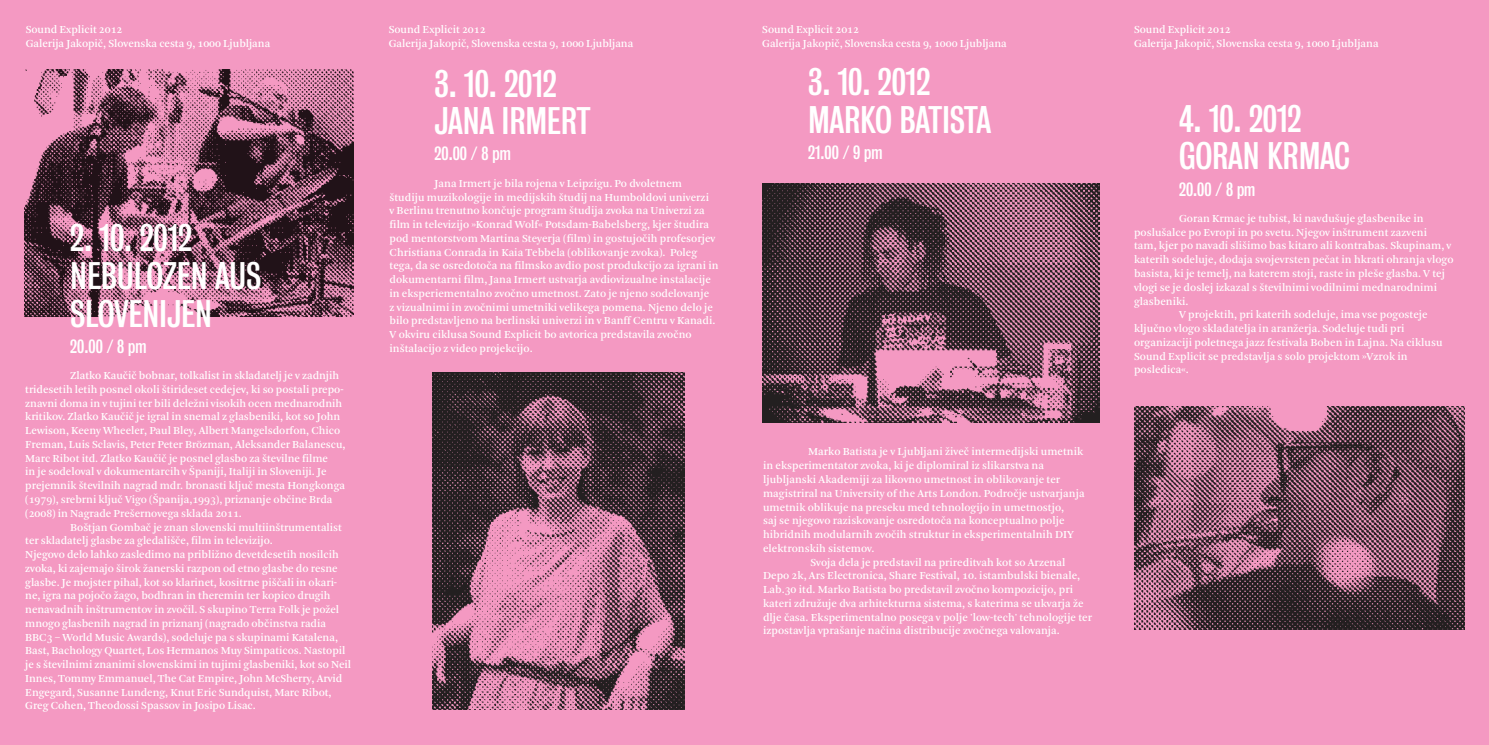
<style>
.page{position:relative;width:1489px;height:745px;background:#fff}
.page>*{position:absolute;margin:0;border:0;box-sizing:border-box;transform-origin:0 0}
.t1{font:35px/37.5px "Bureau Grotesque Three Three";letter-spacing:-.005em;color:#fff}
.t2{font:17.5px "Bureau Grotesque Three Three";color:#fff}
.t3{font:11.25px/13.8px "Arnhem CE";color:#fff}
</style>
<div class="page">
<div style="left:0;top:0;width:1488px;height:744px;background:#f499c2"></div>
<img style="left:25px;top:70px;width:329px;height:246px">
<img style="left:432px;top:372px;width:252px;height:337px">
<img style="left:762px;top:183px;width:336px;height:239px">
<img style="left:1134px;top:406px;width:329px;height:222px">
<p class="t3" style="left:26px;top:23px;width:246px">Sound Explicit 2012<br>Galerija Jakopič, Slovenska cesta 9, 1000 Ljubljana</p>
<h1 class="t1" style="left:70px;top:220px;width:192px">2. 10. 2012<br>NEBULOZEN AUS<br>SLOVENIJEN</h1>
<h2 class="t2" style="left:70px;top:336px;width:78px">20.00 / 8 pm</h2>
<p class="t3" style="left:70px;top:368px;width:270px">Zlatko Kaučič bobnar, tolkalist in skladatelj je v zadnjih</p>
<p class="t3" style="left:25px;top:382px;width:320px">tridesetih letih posnel okoli štirideset cedejev, ki so postali prepo-</p>
<p class="t3" style="left:25px;top:396px;width:318px">znavni doma in v tujini ter bili deležni visokih ocen mednarodnih</p>
<p class="t3" style="left:25px;top:410px;width:316px">kritikov. Zlatko Kaučič je igral in snemal z glasbeniki, kot so John</p>
<p class="t3" style="left:25px;top:423px;width:316px">Lewison, Keeny Wheeler, Paul Bley, Albert Mangelsdorfon, Chico</p>
<p class="t3" style="left:25px;top:437px;width:322px">Freman, Luis Sclavis, Peter Peter Brözman, Aleksander Balanescu,</p>
<p class="t3" style="left:25px;top:451px;width:304px">Marc Ribot itd. Zlatko Kaučič je posnel glasbo za številne filme</p>
<p class="t3" style="left:25px;top:465px;width:303px">in je sodeloval v dokumentarcih v Španiji, Italiji in Sloveniji. Je</p>
<p class="t3" style="left:25px;top:478px;width:321px">prejemnik številnih nagrad mdr. bronasti ključ mesta Hongkonga</p>
<p class="t3" style="left:25px;top:492px;width:309px">(1979), srebrni ključ Vigo (Španija,1993), priznanje občine Brda</p>
<p class="t3" style="left:25px;top:506px;width:218px">(2008) in Nagrade Prešernovega sklada 2011.</p>
<p class="t3" style="left:70px;top:520px;width:273px">Boštjan Gombač je znan slovenski multiinštrumentalist</p>
<p class="t3" style="left:25px;top:533px;width:249px">ter skladatelj glasbe za gledališče, film in televizijo.</p>
<p class="t3" style="left:25px;top:547px;width:315px">Njegovo delo lahko zasledimo na približno devetdesetih nosilcih</p>
<p class="t3" style="left:25px;top:561px;width:314px">zvoka, ki zajemajo širok žanerski razpon od etno glasbe do resne</p>
<p class="t3" style="left:25px;top:575px;width:313px">glasbe. Je mojster pihal, kot so klarinet, kositrne piščali in okari-</p>
<p class="t3" style="left:25px;top:588px;width:307px">ne, igra na pojočo žago, bodhran in theremin ter kopico drugih</p>
<p class="t3" style="left:25px;top:602px;width:315px">nenavadnih inštrumentov in zvočil. S skupino Terra Folk je požel</p>
<p class="t3" style="left:25px;top:616px;width:302px">mnogo glasbenih nagrad in priznanj (nagrado občinstva radia</p>
<p class="t3" style="left:25px;top:630px;width:314px">BBC3 – World Music Awards), sodeluje pa s skupinami Katalena,</p>
<p class="t3" style="left:25px;top:643px;width:322px">Bast, Bachology Quartet, Los Hermanos Muy Simpaticos. Nastopil</p>
<p class="t3" style="left:25px;top:657px;width:327px">je s številnimi znanimi slovenskimi in tujimi glasbeniki, kot so Neil</p>
<p class="t3" style="left:25px;top:671px;width:319px">Innes, Tommy Emmanuel, The Cat Empire, John McSherry, Arvid</p>
<p class="t3" style="left:25px;top:685px;width:308px">Engegard, Susanne Lundeng, Knut Eric Sundquist, Marc Ribot,</p>
<p class="t3" style="left:25px;top:698px;width:232px">Greg Cohen, Theodossi Spassov in Josipo Lisac.</p>
<p class="t3" style="left:389px;top:23px;width:246px">Sound Explicit 2012<br>Galerija Jakopič, Slovenska cesta 9, 1000 Ljubljana</p>
<h1 class="t1" style="left:434px;top:65px;width:157px">3. 10. 2012<br>JANA IRMERT</h1>
<h2 class="t2" style="left:434px;top:144px;width:78px">20.00 / 8 pm</h2>
<p class="t3" style="left:389px;top:176px;width:330px;text-indent:45px">Jana Irmert je bila rojena v Leipzigu. Po dvoletnem študiju muzikologije in medijskih študij na Humboldovi univerzi<br>v Berlinu trenutno končuje program študija zvoka na Univerzi za film in televizijo »Konrad Wolf« Potsdam-Babelsberg, kjer študira pod mentorstvom Martina Steyerja (film) in gostujočih profesorjev Christiana Conrada in Kaia Tebbela (oblikovanje zvoka). Poleg tega, da se osredotoča na filmsko avdio post produkcijo za igrani in dokumentarni film, Jana Irmert ustvarja avdiovizualne instalacije in eksperiementalno zvočno umetnost. Zato je njeno sodelovanje<br>z vizualnimi in zvočnimi umetniki velikega pomena. Njeno delo je bilo predstavljeno na berlinski univerzi in v Banff Centru v Kanadi.<br>V okviru ciklusa Sound Explicit bo avtorica predstavila zvočno inštalacijo z video projekcijo.</p>
<p class="t3" style="left:762px;top:23px;width:246px">Sound Explicit 2012<br>Galerija Jakopič, Slovenska cesta 9, 1000 Ljubljana</p>
<p class="t3" style="left:1133px;top:23px;width:246px">Sound Explicit 2012<br>Galerija Jakopič, Slovenska cesta 9, 1000 Ljubljana</p>
<h1 class="t1" style="left:808px;top:63px;width:184px">3. 10. 2012<br>MARKO BATISTA</h1>
<h2 class="t2" style="left:808px;top:142px;width:76px">21.00 / 9 pm</h2>
<p class="t3" style="left:808px;top:445px;width:277px">Marko Batista je v Ljubljani živeč intermedijski umetnik</p>
<p class="t3" style="left:763px;top:458px;width:282px">in eksperimentator zvoka, ki je diplomiral iz slikarstva na</p>
<p class="t3" style="left:763px;top:472px;width:298px">ljubljanski Akademiji za likovno umetnost in oblikovanje ter</p>
<p class="t3" style="left:763px;top:486px;width:323px">magistriral na University of the Arts London. Področje ustvarjanja</p>
<p class="t3" style="left:763px;top:500px;width:302px">umetnik oblikuje na preseku med tehnologijo in umetnostjo,</p>
<p class="t3" style="left:763px;top:513px;width:303px">saj se njegovo raziskovanje osredotoča na konceptualno polje</p>
<p class="t3" style="left:763px;top:527px;width:312px">hibridnih modularnih zvočih struktur in eksperimentalnih DIY</p>
<p class="t3" style="left:763px;top:541px;width:113px">elektronskih sistemov.</p>
<p class="t3" style="left:810px;top:555px;width:256px">Svoja dela je predstavil na prireditvah kot so Arzenal</p>
<p class="t3" style="left:763px;top:568px;width:318px">Depo 2k, Ars Electronica, Share Festival, 10. istambulski bienale,</p>
<p class="t3" style="left:763px;top:582px;width:311px">Lab.30 itd. Marko Batista bo predstavil zvočno kompozicijo, pri</p>
<p class="t3" style="left:763px;top:596px;width:322px">kateri združuje dva arhitekturna sistema, s katerima se ukvarja že</p>
<p class="t3" style="left:763px;top:610px;width:330px">dlje časa. Eksperimentalno posega v polje 'low-tech' tehnologije ter</p>
<p class="t3" style="left:763px;top:623px;width:298px">izpostavlja vprašanje načina distribucije zvočnega valovanja.</p>
<h1 class="t1" style="left:1178px;top:100px;width:172px">4. 10. 2012<br>GORAN KRMAC</h1>
<h2 class="t2" style="left:1178px;top:179px;width:78px">20.00 / 8 pm</h2>
<p class="t3" style="left:1178px;top:211px;width:246px">Goran Krmac je tubist, ki navdušuje glasbenike in</p>
<p class="t3" style="left:1133px;top:225px;width:294px">poslušalce po Evropi in po svetu. Njegov inštrument zazveni</p>
<p class="t3" style="left:1133px;top:239px;width:319px">tam, kjer po navadi slišimo bas kitaro ali kontrabas. Skupinam, v</p>
<p class="t3" style="left:1133px;top:253px;width:321px">katerih sodeluje, dodaja svojevrsten pečat in hkrati ohranja vlogo</p>
<p class="t3" style="left:1133px;top:266px;width:312px">basista, ki je temelj, na katerem stoji, raste in pleše glasba. V tej</p>
<p class="t3" style="left:1133px;top:280px;width:304px">vlogi se je doslej izkazal s številnimi vodilnimi mednarodnimi</p>
<p class="t3" style="left:1133px;top:294px;width:56px">glasbeniki.</p>
<p class="t3" style="left:1178px;top:308px;width:250px">V projektih, pri katerih sodeluje, ima vse pogosteje</p>
<p class="t3" style="left:1133px;top:321px;width:272px">ključno vlogo skladatelja in aranžerja. Sodeluje tudi pri</p>
<p class="t3" style="left:1133px;top:335px;width:310px">organizaciji poletnega jazz festivala Boben in Lajna. Na ciklusu</p>
<p class="t3" style="left:1133px;top:349px;width:275px">Sound Explicit se predstavlja s solo projektom »Vzrok in</p>
<p class="t3" style="left:1133px;top:363px;width:56px">posledica«.</p>
</div>
